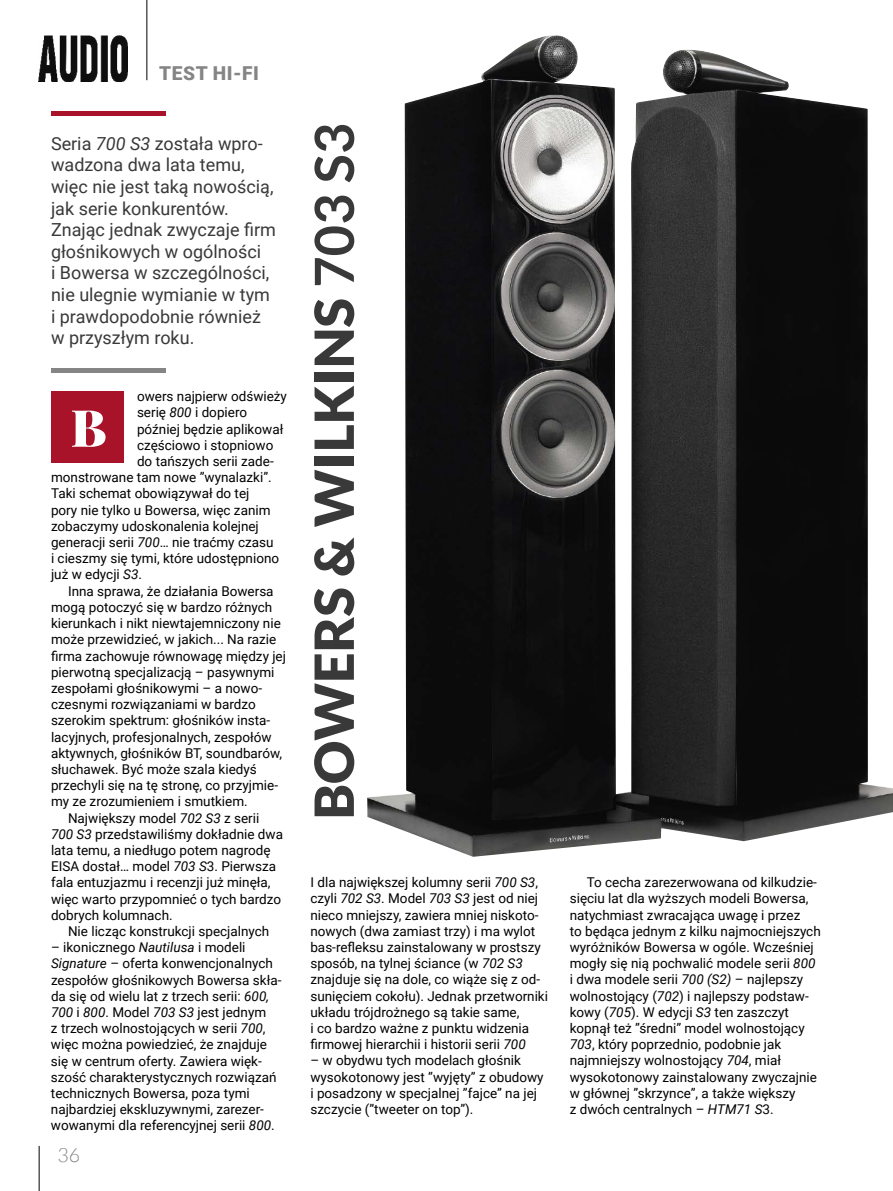
<style>
.page{position:relative;width:893px;height:1191px;background:#fff}
.page>*{position:absolute;margin:0;border:0;box-sizing:border-box;transform-origin:0 0}
.t1{font:900 54px "Lato";color:#393939}
.t2{font:900 51.15px "Playfair Display";color:#fff}
.t3{font:300 19.5px "Lato";color:#858585}
.t4{font:900 19.2px "Roboto";letter-spacing:.035em;color:#858585}
.t5{font:18px/21.6px "Roboto";color:#393939}
.t6{font:13.5px/16.2px "Roboto";color:#000}
.s1{font-style:italic}
.s2{font-weight:700}
</style>
<div class="page">
<hr style="left:39px;top:1145px;width:1px;height:46px;background:#000">
<hr style="left:147px;top:0;width:1px;height:80px;background:#000">
<img style="left:39px;top:35px;width:89px;height:46px">
<hr style="left:51px;top:112px;width:115px;height:4px;background:#a9132a">
<hr style="left:51px;top:368px;width:114px;height:4px;background:#858585">
<div style="left:51px;top:391px;width:73px;height:72px;background:#a9132a"></div>
<img style="left:367px;top:35px;width:526px;height:821px">
<h3 class="t4" style="left:159px;top:60px;width:101px">TEST HI-FI</h3>
<p class="t5" style="left:51px;top:132px;width:226px">Seria <span class="s1">700 S3</span> została wpro&shy;wadzona dwa lata temu, więc nie jest taką nowością, jak serie konkurentów.<br>Znając jednak zwyczaje firm głośnikowych w ogólności<br>i Bowersa w szczególności, nie ulegnie wymianie w tym i prawdopodobnie również w przyszłym roku.</p>
<p class="t6" style="left:137px;top:388px;width:151px">owers najpierw odświeży</p>
<p class="t6" style="left:137px;top:404px;width:112px">serię <span class="s1">800</span> i dopiero</p>
<p class="t6" style="left:137px;top:420px;width:148px">później będzie aplikował</p>
<p class="t6" style="left:137px;top:436px;width:138px">częściowo i stopniowo</p>
<p class="t6" style="left:137px;top:452px;width:138px">do tańszych serii zade-</p>
<p class="t6" style="left:51px;top:469px;width:222px">monstrowane tam nowe ”wynalazki”.</p>
<p class="t6" style="left:51px;top:485px;width:200px">Taki schemat obowiązywał do tej</p>
<p class="t6" style="left:51px;top:501px;width:221px">pory nie tylko u Bowersa, więc zanim</p>
<p class="t6" style="left:51px;top:517px;width:209px">zobaczymy udoskonalenia kolejnej</p>
<p class="t6" style="left:51px;top:533px;width:224px">generacji serii <span class="s1">700</span>… nie traćmy czasu</p>
<p class="t6" style="left:51px;top:550px;width:230px">i cieszmy się tymi, które udostępniono</p>
<p class="t6" style="left:51px;top:566px;width:92px">już w edycji <span class="s1">S3</span>.</p>
<p class="t6" style="left:68px;top:582px;width:207px">Inna sprawa, że działania Bowersa</p>
<p class="t6" style="left:51px;top:598px;width:223px">mogą potoczyć się w bardzo różnych</p>
<p class="t6" style="left:51px;top:614px;width:231px">kierunkach i nikt niewtajemniczony nie</p>
<p class="t6" style="left:51px;top:631px;width:227px">może przewidzieć, w jakich... Na razie</p>
<p class="t6" style="left:51px;top:647px;width:236px">firma zachowuje równowagę między jej</p>
<p class="t6" style="left:51px;top:663px;width:225px">pierwotną specjalizacją – pasywnymi</p>
<p class="t6" style="left:51px;top:679px;width:213px">zespołami głośnikowymi – a nowo-</p>
<p class="t6" style="left:51px;top:695px;width:206px">czesnymi rozwiązaniami w bardzo</p>
<p class="t6" style="left:51px;top:712px;width:221px">szerokim spektrum: głośników insta-</p>
<p class="t6" style="left:51px;top:728px;width:222px">lacyjnych, profesjonalnych, zespołów</p>
<p class="t6" style="left:51px;top:744px;width:233px">aktywnych, głośników BT, soundbarów,</p>
<p class="t6" style="left:51px;top:760px;width:207px">słuchawek. Być może szala kiedyś</p>
<p class="t6" style="left:51px;top:776px;width:229px">przechyli się na tę stronę, co przyjmie-</p>
<p class="t6" style="left:51px;top:793px;width:198px">my ze zrozumieniem i smutkiem.</p>
<p class="t6" style="left:68px;top:809px;width:193px">Największy model <span class="s1">702 S3</span> z serii</p>
<p class="t6" style="left:51px;top:825px;width:233px"><span class="s1">700 S3</span> przedstawiliśmy dokładnie dwa</p>
<p class="t6" style="left:51px;top:841px;width:221px">lata temu, a niedługo potem nagrodę</p>
<p class="t6" style="left:51px;top:857px;width:227px">EISA dostał… model <span class="s1">703 S</span>3. Pierwsza</p>
<p class="t6" style="left:51px;top:874px;width:221px">fala entuzjazmu i recenzji już minęła,</p>
<p class="t6" style="left:51px;top:890px;width:232px">więc warto przypomnieć o tych bardzo</p>
<p class="t6" style="left:51px;top:906px;width:123px">dobrych kolumnach.</p>
<p class="t6" style="left:68px;top:922px;width:203px">Nie licząc konstrukcji specjalnych</p>
<p class="t6" style="left:51px;top:938px;width:232px">– ikonicznego <span class="s1">Nautilusa</span> i modeli <span class="s1">Signature</span> – oferta konwencjonalnych zespołów głośnikowych Bowersa skła&shy;da się od wielu lat z trzech serii: <span class="s1">600, 700</span> i <span class="s1">800</span>. Model <span class="s1">703 S3</span> jest jednym<br>z trzech wolnostojących w serii <span class="s1">700</span>, więc można powiedzieć, że znajduje się w centrum oferty. Zawiera więk&shy;szość charakterystycznych rozwiązań technicznych Bowersa, poza tymi najbardziej ekskluzywnymi, zarezer&shy;wowanymi dla referencyjnej serii <span class="s1">800</span>.</p>
<h2 class="t2" style="left:71px;top:387px;width:38px">B</h2>
<h3 class="t3" style="left:57px;top:1144px;width:24px">36</h3>
<h1 class="t1" style="left:302px;top:819px;width:698px;rotate:-90deg">BOWERS &amp; WILKINS <span class="s2">703 S3</span></h1>
<p class="t6" style="left:310px;top:873px;width:239px">I dla największej kolumny serii <span class="s1">700 S3</span>, czyli <span class="s1">702 S3</span>. Model <span class="s1">703 S3</span> jest od niej nieco mniejszy, zawiera mniej niskoto&shy;nowych (dwa zamiast trzy) i ma wylot bas-refleksu zainstalowany w prostszy sposób, na tylnej ściance (w <span class="s1">702 S3 </span>znajduje się na dole, co wiąże się z od&shy;sunięciem cokołu). Jednak przetworniki układu trójdrożnego są takie same,<br>i co bardzo ważne z punktu widzenia firmowej hierarchii i historii serii <span class="s1">700</span></p>
<p class="t6" style="left:310px;top:1052px;width:235px">– w obydwu tych modelach głośnik wysokotonowy jest ”wyjęty” z obudowy i posadzony w specjalnej ”fajce” na jej szczycie (”tweeter on top”).</p>
<p class="t6" style="left:570px;top:873px;width:252px;text-indent:17px">To cecha zarezerwowana od kilkudzie&shy;sięciu lat dla wyższych modeli Bowersa, natychmiast zwracająca uwagę i przez<br>to będąca jednym z kilku najmocniejszych wyróżników Bowersa w ogóle. Wcześniej mogły się nią pochwalić modele serii <span class="s1">800 </span>i dwa modele serii <span class="s1">700 (S2)</span> – najlepszy wolnostojący (<span class="s1">702</span>) i najlepszy podstaw&shy;kowy (<span class="s1">705</span>). W edycji <span class="s1">S3</span> ten zaszczyt kopnął też ”średni” model wolnostojący <span class="s1">703</span>, który poprzednio, podobnie jak najmniejszy wolnostojący <span class="s1">704</span>, miał wysokotonowy zainstalowany zwyczajnie w głównej ”skrzynce”, a także większy<br>z dwóch centralnych – <span class="s1">HTM71 S</span>3.</p>
</div>
